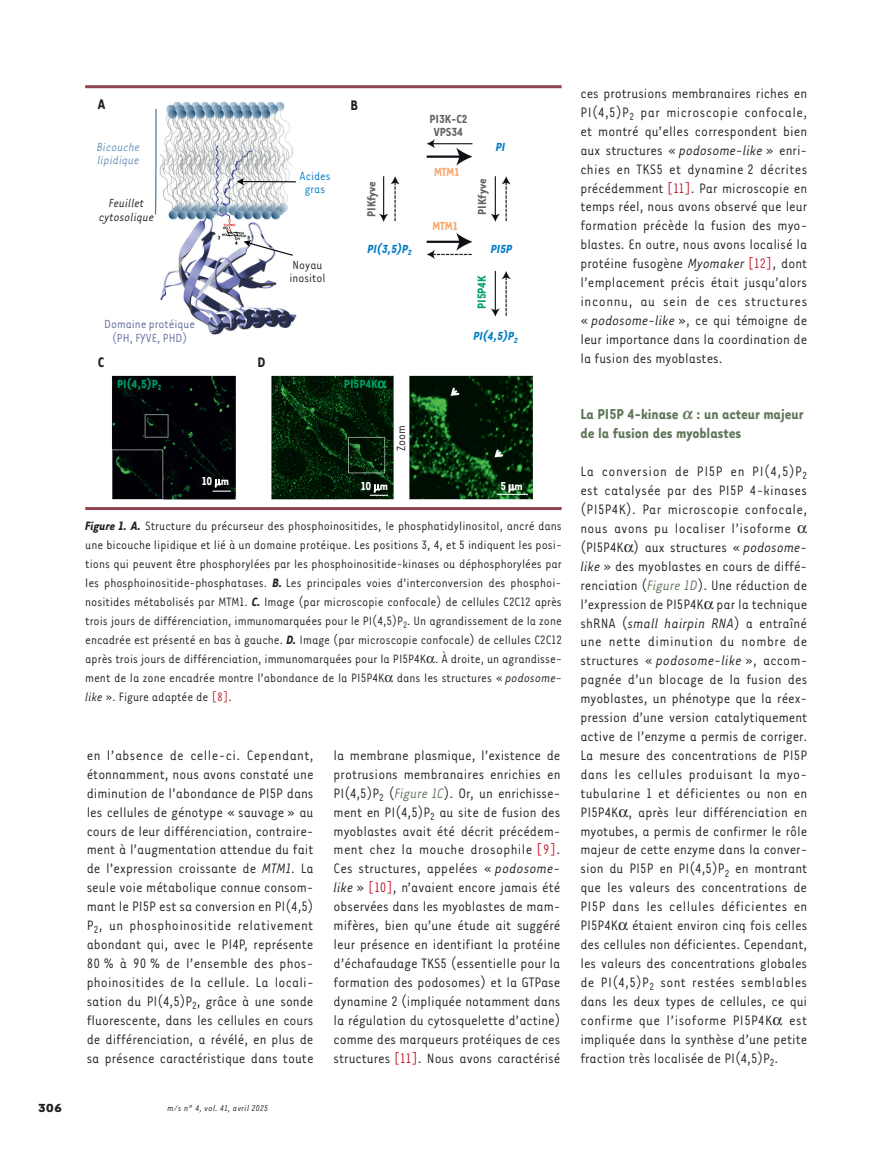
<style>
.page{position:relative;width:894px;height:1149px;background:#fff}
.page>*{position:absolute;margin:0;border:0;box-sizing:border-box;transform-origin:0 0}
.t1{font:700 16.5px/18.9px "Tarzana Nar OT";color:#5f7659}
.t2{font:700 15.9px "Tarzana Nar OT";color:#231f20}
.t3{font:15.75px/18.9px "Tarzana Nar OT";color:#231f20;text-align:justify}
.t4{font:13.95px/18.9px "Tarzana Nar OT";color:#231f20;text-align:justify}
.t5{font:13.5px/13.4px "Tarzana Nar OT";color:#5e689e;text-align:center}
.t6{font:700 13.5px/13.4px "Tarzana Nar OT";color:#626466;text-align:center}
.t7{font:italic 700 13.5px "Tarzana Nar OT";color:#007cc2}
.t8{font:700 13.5px "Tarzana Nar OT";color:#009f66}
.t9{font:italic 13.5px/13.4px "Tarzana Nar OT";color:#231f20;text-align:center}
.t10{font:13.5px/13.4px "Tarzana Nar OT";color:#231f20}
.t11{font:italic 13.5px/13.4px "Tarzana Nar OT";color:#6592ba}
.t12{font:13.5px/13.4px "Tarzana Nar OT";color:#007cc2;text-align:center}
.t13{font:700 13.5px "Tarzana Nar OT";color:#f9a86f}
.t14{font:700 13.5px "Tarzana Wide OT";color:#231f20}
.t15{font:700 13.35px "Tarzana Nar OT";color:#fff}
.t16{font:italic 9.75px "Tarzana Nar OT";letter-spacing:.025em;color:#231f20}
.s1{font-weight:700;font-style:italic}
.s2{font-style:italic}
.s3{color:#bf182a}
.s4{font-style:italic;color:#5f7659}
</style>
<div class="page">
<img style="left:112px;top:101px;width:421px;height:399px">
<hr style="left:85px;top:85px;width:476px;height:3px;background:#8d454f">
<hr style="left:85px;top:507px;width:476px;height:3px;background:#8d454f">
<svg style="left:215px;top:479px;width:6px;height:8px"></svg>
<svg style="left:374px;top:484px;width:6px;height:8px"></svg>
<svg style="left:508px;top:484px;width:6px;height:8px"></svg>
<svg style="left:377px;top:380px;width:9px;height:9px"></svg>
<p class="t2" style="left:98px;top:94px;width:9px">A</p>
<p class="t2" style="left:350px;top:96px;width:9px">B</p>
<p class="t11" style="left:97px;top:140px;width:45px">Bicouche lipidique</p>
<p class="t9" style="left:99px;top:196px;width:57px">Feuillet cytosolique</p>
<p class="t5" style="left:104px;top:317px;width:92px">Domaine protéique (PH, FYVE, PHD)</p>
<p class="t2" style="left:98px;top:352px;width:8px">C</p>
<p class="t2" style="left:257px;top:353px;width:9px">D</p>
<p class="t12" style="left:299px;top:168px;width:33px">Acides gras</p>
<p class="t10" style="left:289px;top:257px;width:38px">Noyau inositol</p>
<p class="t6" style="left:429px;top:111px;width:40px">PI3K-C2<br>VPS34</p>
<p class="t13" style="left:434px;top:164px;width:27px">MTM1</p>
<p class="t7" style="left:495px;top:139px;width:11px">PI</p>
<p class="t6" style="left:364px;top:217px;width:37px;rotate:-90deg">PIKfyve</p>
<p class="t6" style="left:474px;top:214px;width:37px;rotate:-90deg">PIKfyve</p>
<p class="t13" style="left:432px;top:217px;width:27px">MTM1</p>
<p class="t7" style="left:367px;top:240px;width:46px">PI(3,5)P<sub>2</sub></p>
<p class="t7" style="left:490px;top:240px;width:23px">PI5P</p>
<p class="t8" style="left:473px;top:309px;width:35px;rotate:-90deg">PI5P4K</p>
<p class="t7" style="left:473px;top:328px;width:46px">PI(4,5)P<sub>2</sub></p>
<p class="t8" style="left:117px;top:375px;width:46px">PI(4,5)P<sub>2</sub></p>
<p class="t8" style="left:344px;top:375px;width:35px">PI5P4K</p>
<p class="t10" style="left:393px;top:451px;width:28px;rotate:-90deg">Zoom</p>
<p class="t15" style="left:202px;top:472px;width:29px">10 m</p>
<p class="t15" style="left:360px;top:477px;width:29px">10 m</p>
<p class="t15" style="left:500px;top:477px;width:24px">5 m</p>
<p class="t4" style="left:85px;top:516px;width:478px"><span class="s1">Figure 1. A.</span> Structure du précurseur des phosphoinositides, le phosphatidylinositol, ancré dans une bicouche lipidique et lié à un domaine protéique. Les positions 3, 4, et 5 indiquent les posi&shy;tions qui peuvent être phosphorylées par les phosphoinositide-kinases ou déphosphorylées par les phosphoinositide-phosphatases. <span class="s1">B.</span> Les principales voies d’interconversion des phosphoi&shy;nositides métabolisés par MTM1. <span class="s1">C.</span> Image (par microscopie confocale) de cellules C2C12 après trois jours de différenciation, immunomarquées pour le PI(4,5)P<sub>2</sub>. Un agrandissement de la zone encadrée est présenté en bas à gauche. <span class="s1">D.</span> Image (par microscopie confocale) de cellules C2C12 après trois jours de différenciation, immunomarquées pour la PI5P4K . À droite, un agrandisse&shy;ment de la zone encadrée montre l’abondance de la PI5P4K dans les structures « <span class="s2">podosome&shy;like</span> ». Figure adaptée de <span class="s3">[8]</span>.</p>
<p class="t3" style="left:87px;top:745px;width:228px">en l’absence de celle-ci. Cependant, étonnamment, nous avons constaté une diminution de l’abondance de PI5P dans les cellules de génotype « sauvage » au cours de leur différenciation, contraire&shy;ment à l’augmentation attendue du fait de l’expression croissante de <span class="s2">MTM1</span>. La seule voie métabolique connue consom&shy;mant le PI5P est sa conversion en PI(4,5)<br>P<sub>2</sub>, un phosphoinositide relativement abondant qui, avec le PI4P, représente 80 % à 90 % de l’ensemble des phos&shy;phoinositides de la cellule. La locali&shy;sation du PI(4,5)P<sub>2</sub>, grâce à une sonde fluorescente, dans les cellules en cours de différenciation, a révélé, en plus de sa présence caractéristique dans toute</p>
<p class="t14" style="left:38px;top:1098px;width:26px">306</p>
<p class="t16" style="left:167px;top:1102px;width:102px">m/s n° 4, vol. 41, avril 2025</p>
<p class="t3" style="left:333px;top:745px;width:228px">la membrane plasmique, l’existence de protrusions membranaires enrichies en PI(4,5)P<sub>2</sub> (<span class="s4">Figure 1C</span>). Or, un enrichisse&shy;ment en PI(4,5)P<sub>2</sub> au site de fusion des myoblastes avait été décrit précédem&shy;ment chez la mouche drosophile <span class="s3">[9]</span>.<br>Ces structures, appelées « <span class="s2">podosome&shy;like</span> » <span class="s3">[10]</span>, n’avaient encore jamais été observées dans les myoblastes de mam&shy;mifères, bien qu’une étude ait suggéré leur présence en identifiant la protéine d’échafaudage TKS5 (essentielle pour la formation des podosomes) et la GTPase dynamine 2 (impliquée notamment dans la régulation du cytosquelette d’actine) comme des marqueurs protéiques de ces structures <span class="s3">[11]</span>. Nous avons caractérisé</p>
<p class="t3" style="left:580px;top:83px;width:228px">ces protrusi ons membranaires riches en PI(4,5)P<sub>2</sub> par microscopie confocale, et montré qu’elles correspondent bien aux structures « <span class="s2">podosome-like</span> » enri&shy;chies en TKS5 et dynamine 2 décrites précédemment <span class="s3">[11]</span>. Par microscopie en temps réel, nous avons observé que leur formation précède la fusion des myo&shy;blastes. En outre, nous avons localisé la protéine fusogène <span class="s2">Myomaker</span> <span class="s3">[12]</span>, dont l’emplacement précis était jusqu’alors inconnu, au sein de ces structures « <span class="s2">podosome-like</span> », ce qui témoigne de leur importance dans la coordination de la fusion des myoblastes.</p>
<p class="t1" style="left:580px;top:404px;width:224px">La PI5P 4-kinase : un acteur majeur de la fusion des myoblastes</p>
<p class="t3" style="left:580px;top:461px;width:228px;text-align:left">La conversion de PI5P en PI(4,5)P<sub>2 </sub>est catalysée par des PI5P 4-kinases (PI5P4K). Par microscopie confocale, nous avons pu localiser l’isoforme (PI5P4K ) aux structures « <span class="s2">podosome&shy;like</span> » des myoblastes en cours de diffé&shy;renciation (<span class="s4">Figure 1D</span>). Une réduction de l’expression de PI5P4K par la technique shRNA (<span class="s2">small hairpin RNA</span>) a entraîné une nette diminution du nombre de structures « <span class="s2">podosome-like</span> », accom&shy;pagnée d’un blocage de la fusion des myoblastes, un phénotype que la réex&shy;pression d’une version catalytiquement active de l’enzyme a permis de corriger.<br>La mesure des concentrations de PI5P dans les cellules produisant la myo&shy;tubularine 1 et déficientes ou non en PI5P4K , après leur différenciation en myotubes, a permis de confirmer le rôle majeur de cette enzyme dans la conver&shy;sion du PI5P en PI(4,5)P<sub>2</sub> en montrant que les valeurs des concentrations de PI5P dans les cellules déficientes en PI5P4K étaient environ cinq fois celles des cellules non déficientes. Cependant, les valeurs des concentrations globales de PI(4,5)P<sub>2</sub> sont restées semblables dans les deux types de cellules, ce qui confirme que l’isoforme PI5P4K est impliquée dans la synthèse d’une petite fraction très localisée de PI(4,5)P<sub>2</sub>.</p>
</div>
